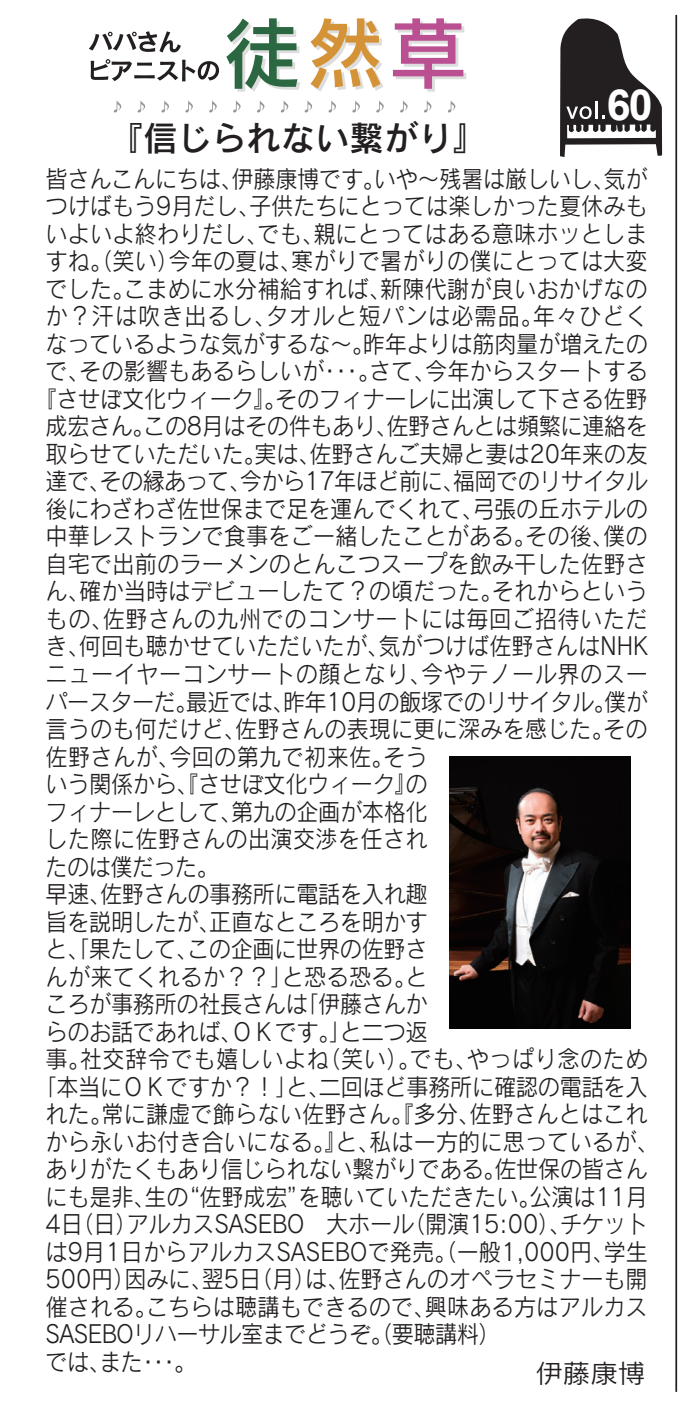
<style>
.page{position:relative;width:695px;height:1409px;background:#fff}
.page>*{position:absolute;margin:0;border:0;box-sizing:border-box;transform-origin:0 0}
.t1{font:700 43.05px "Arial";color:#fff}
.t2{font:34.3px "Rodin CID DB";color:#231f20}
.t3{font:25.9px "Rodin CID M";color:#231f20;scale:1.07 1}
.t4{font:24.15px "Rodin CID M";color:#231f20;scale:.92 1}
.t5{font:24.15px "Rodin CID M";letter-spacing:-.025em;color:#231f20;scale:.92 1}
.t6{font:24.15px "Rodin CID M";letter-spacing:.025em;color:#231f20;scale:.92 1}
.t7{font:24.15px "Rodin CID M";letter-spacing:-.02em;color:#231f20;scale:.92 1}
.t8{font:24.15px "Rodin CID M";letter-spacing:.045em;color:#231f20;scale:.92 1}
</style>
<div class="page">
<img style="left:449px;top:756px;width:181px;height:272px">
<hr style="left:675px;top:15px;width:2px;height:1377px;background:#231f20">
<svg style="left:310px;top:18px;width:73px;height:74px"></svg>
<svg style="left:393px;top:18px;width:73px;height:74px"></svg>
<svg style="left:89px;top:18px;width:211px;height:74px"></svg>
<svg style="left:113px;top:101px;width:9px;height:12px"></svg>
<svg style="left:137px;top:101px;width:9px;height:12px"></svg>
<svg style="left:161px;top:101px;width:8px;height:12px"></svg>
<svg style="left:185px;top:101px;width:8px;height:12px"></svg>
<svg style="left:209px;top:101px;width:8px;height:12px"></svg>
<svg style="left:233px;top:101px;width:8px;height:12px"></svg>
<svg style="left:257px;top:101px;width:8px;height:12px"></svg>
<svg style="left:280px;top:101px;width:9px;height:12px"></svg>
<svg style="left:304px;top:101px;width:9px;height:12px"></svg>
<svg style="left:328px;top:101px;width:8px;height:12px"></svg>
<svg style="left:352px;top:101px;width:8px;height:12px"></svg>
<svg style="left:376px;top:101px;width:8px;height:12px"></svg>
<svg style="left:400px;top:101px;width:8px;height:12px"></svg>
<svg style="left:424px;top:101px;width:8px;height:12px"></svg>
<svg style="left:447px;top:101px;width:9px;height:12px"></svg>
<svg style="left:560px;top:18px;width:102px;height:139px"></svg>
<h2 class="t2" style="left:109px;top:116px;width:380px">『信じられない繋がり』</h2>
<h1 class="t1" style="left:606px;top:81px;width:48px">60</h1>
<p class="t4" style="left:46px;top:163px;width:655px">皆さんこんにちは、伊藤康博です。いや～残暑は厳しいし、気が</p>
<p class="t4" style="left:46px;top:191px;width:655px">つけばもう9月だし、子供たちにとっては楽しかった夏休みも</p>
<p class="t4" style="left:46px;top:218px;width:655px">いよいよ終わりだし、でも、親にとってはある意味ホッとしま</p>
<p class="t4" style="left:46px;top:246px;width:656px">すね。（笑い）今年の夏は、寒がりで暑がりの僕にとっては大変</p>
<p class="t4" style="left:46px;top:273px;width:655px">でした。こまめに水分補給すれば、新陳代謝が良いおかげなの</p>
<p class="t8" style="left:46px;top:301px;width:656px">か？汗は吹き出るし、タオルと短パンは必需品。年々ひどく</p>
<p class="t4" style="left:46px;top:328px;width:656px">なっているような気がするな～。昨年よりは筋肉量が増えたの</p>
<p class="t4" style="left:46px;top:356px;width:656px">で、その影響もあるらしいが・・・。さて、今年からスタートする</p>
<p class="t4" style="left:34px;top:383px;width:667px">『させぼ文化ウィーク』。そのフィナーレに出演して下さる佐野</p>
<p class="t7" style="left:46px;top:411px;width:656px">成宏さん。この8月はその件もあり、佐野さんとは頻繁に連絡を</p>
<p class="t4" style="left:46px;top:439px;width:656px">取らせていただいた。実は、佐野さんご夫婦と妻は20年来の友</p>
<p class="t5" style="left:46px;top:466px;width:656px">達で、その縁あって、今から17年ほど前に、福岡でのリサイタル</p>
<p class="t4" style="left:46px;top:494px;width:656px">後にわざわざ佐世保まで足を運んでくれて、弓張の丘ホテルの</p>
<p class="t4" style="left:46px;top:521px;width:655px">中華レストランで食事をご一緒したことがある。その後、僕の</p>
<p class="t4" style="left:46px;top:549px;width:656px">自宅で出前のラーメンのとんこつスープを飲み干した佐野さ</p>
<p class="t4" style="left:46px;top:576px;width:655px">ん、確か当時はデビューしたて？の頃だった。それからという</p>
<p class="t6" style="left:46px;top:604px;width:656px">もの、佐野さんの九州でのコンサートには毎回ご招待いただ</p>
<p class="t4" style="left:46px;top:631px;width:656px">き、何回も聴かせていただいたが、気がつけば佐野さんはNHK</p>
<p class="t6" style="left:46px;top:659px;width:656px">ニューイヤーコンサートの顔となり、今やテノール界のスー</p>
<p class="t5" style="left:46px;top:686px;width:656px">パースターだ。最近では、昨年10月の飯塚でのリサイタル。僕が</p>
<p class="t4" style="left:46px;top:714px;width:655px">言うのも何だけど、佐野さんの表現に更に深みを感じた。その</p>
<p class="t4" style="left:46px;top:741px;width:416px">佐野さんが、今回の第九で初来佐。そう</p>
<p class="t4" style="left:46px;top:769px;width:416px">いう関係から、『させぼ文化ウィーク』の</p>
<p class="t4" style="left:46px;top:796px;width:417px">フィナーレとして、第九の企画が本格化</p>
<p class="t4" style="left:46px;top:824px;width:417px">した際に佐野さんの出演交渉を任され</p>
<p class="t5" style="left:46px;top:851px;width:190px">たのは僕だった。</p>
<p class="t4" style="left:46px;top:879px;width:417px">早速、佐野さんの事務所に電話を入れ趣</p>
<p class="t4" style="left:46px;top:906px;width:417px">旨を説明したが、正直なところを明かす</p>
<p class="t4" style="left:46px;top:934px;width:416px">と、「果たして、この企画に世界の佐野さ</p>
<p class="t4" style="left:46px;top:961px;width:416px">んが来てくれるか？？」と恐る恐る。と</p>
<p class="t4" style="left:46px;top:989px;width:417px">ころが事務所の社長さんは「伊藤さんか</p>
<p class="t4" style="left:46px;top:1016px;width:416px">らのお話であれば、ＯＫです。」と二つ返</p>
<p class="t6" style="left:46px;top:1044px;width:656px">事。社交辞令でも嬉しいよね（笑い）。でも、やっぱり念のため</p>
<p class="t4" style="left:34px;top:1071px;width:667px">「本当にＯＫですか？！」と、二回ほど事務所に確認の電話を入</p>
<p class="t4" style="left:46px;top:1099px;width:656px">れた。常に謙虚で飾らない佐野さん。『多分、佐野さんとはこれ</p>
<p class="t4" style="left:46px;top:1126px;width:668px">から永いお付き合いになる。』と、私は一方的に思っているが、</p>
<p class="t4" style="left:46px;top:1154px;width:656px">ありがたくもあり信じられない繋がりである。佐世保の皆さん</p>
<p class="t4" style="left:46px;top:1181px;width:656px">にも是非、生の“佐野成宏”を聴いていただきたい。公演は11月</p>
<p class="t4" style="left:46px;top:1209px;width:656px">4日（日）アルカスSASEBO　大ホール（開演15:00）、チケット</p>
<p class="t4" style="left:46px;top:1236px;width:656px">は9月1日からアルカスSASEBOで発売。（一般1,000円、学生</p>
<p class="t4" style="left:46px;top:1264px;width:656px">500円）因みに、翌5日（月）は、佐野さんのオペラセミナーも開</p>
<p class="t4" style="left:46px;top:1292px;width:655px">催される。こちらは聴講もできるので、興味ある方はアルカス</p>
<p class="t5" style="left:46px;top:1319px;width:496px">SASEBOリハーサル室までどうぞ。（要聴講料）</p>
<p class="t4" style="left:46px;top:1347px;width:165px">では、また・・・。</p>
<p class="t3" style="left:535px;top:1356px;width:104px">伊藤康博</p>
</div>
